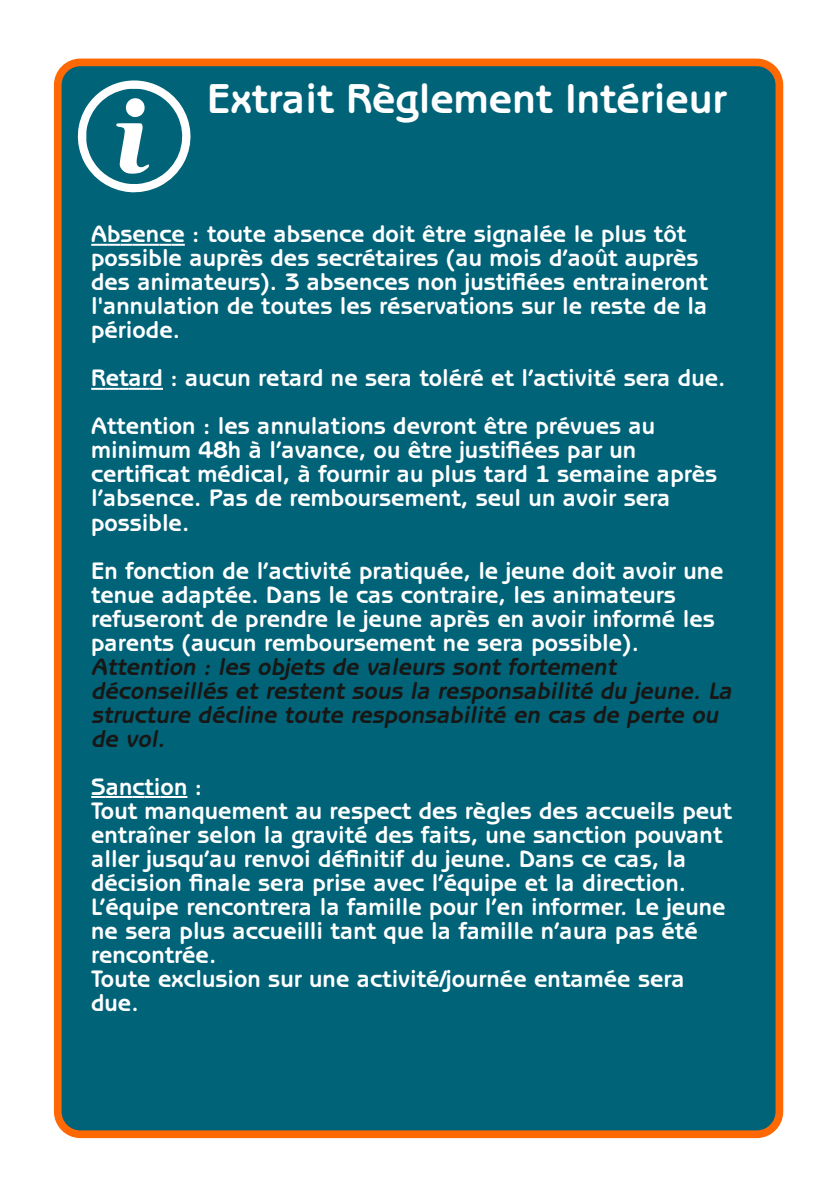
<style>
.page{position:relative;width:840px;height:1191px;background:#fff}
.page>*{position:absolute;margin:0;border:0;box-sizing:border-box;transform-origin:0 0}
.t1{font:700 42px "Benguiat Gothic Std";color:#fff}
.t2{font:700 24px/24px "Benguiat Gothic Std";color:#fff}
.t3{font:italic 700 24px/24px "Benguiat Gothic Std";color:#181715}
</style>
<div class="page">
<div style="left:58px;top:62px;width:721px;height:1072px;background:#006378;border-radius:23px"></div>
<div style="left:54px;top:59px;width:728px;height:1079px;border:8px solid #ff6803;border-radius:23px"></div>
<svg style="left:77px;top:80px;width:114px;height:113px"></svg>
<svg style="left:92px;top:244px;width:93px;height:2px"></svg>
<svg style="left:92px;top:388px;width:71px;height:2px"></svg>
<svg style="left:92px;top:796px;width:95px;height:2px"></svg>
<h1 class="t1" style="left:207px;top:84px;width:520px">Extrait Règlement Intérieur</h1>
<p class="t2" style="left:91px;top:226px;width:618px">Absence : toute absence doit être signalée le plus tôt possible auprès des secrétaires (au mois d’août auprès des animateurs). 3 absences non justifiées entraineront l'annulation de toutes les réservations sur le reste de la période.</p>
<p class="t2" style="left:91px;top:358px;width:635px;line-height:48px">Retard : aucun retard ne sera toléré et l’activité sera due.<br>Attention : les annulations devront être prévues au</p>
<p class="t2" style="left:91px;top:442px;width:627px">minimum 48h à l’avance, ou être justifiées par un certificat médical, à fournir au plus tard 1 semaine après l’absence. Pas de remboursement, seul un avoir sera possible.</p>
<p class="t2" style="left:91px;top:562px;width:633px">En fonction de l’activité pratiquée, le jeune doit avoir une tenue adaptée. Dans le cas contraire, les animateurs refuseront de prendre le jeune après en avoir informé les parents (aucun remboursement ne sera possible).</p>
<p class="t3" style="left:91px;top:658px;width:642px">Attention : les objets de valeurs sont fortement déconseillés et restent sous la responsabilité du jeune. La structure décline toute responsabilité en cas de perte ou de vol.</p>
<p class="t2" style="left:91px;top:778px;width:642px">Sanction :<br>Tout manquement au respect des règles des accueils peut entraîner selon la gravité des faits, une sanction pouvant aller jusqu’au renvoi définitif du jeune. Dans ce cas, la décision finale sera prise avec l’équipe et la direction.<br>L’équipe rencontrera la famille pour l’en informer. Le jeune ne sera plus accueilli tant que la famille n’aura pas été rencontrée.<br>Toute exclusion sur une activité/journée entamée sera due.</p>
</div>
